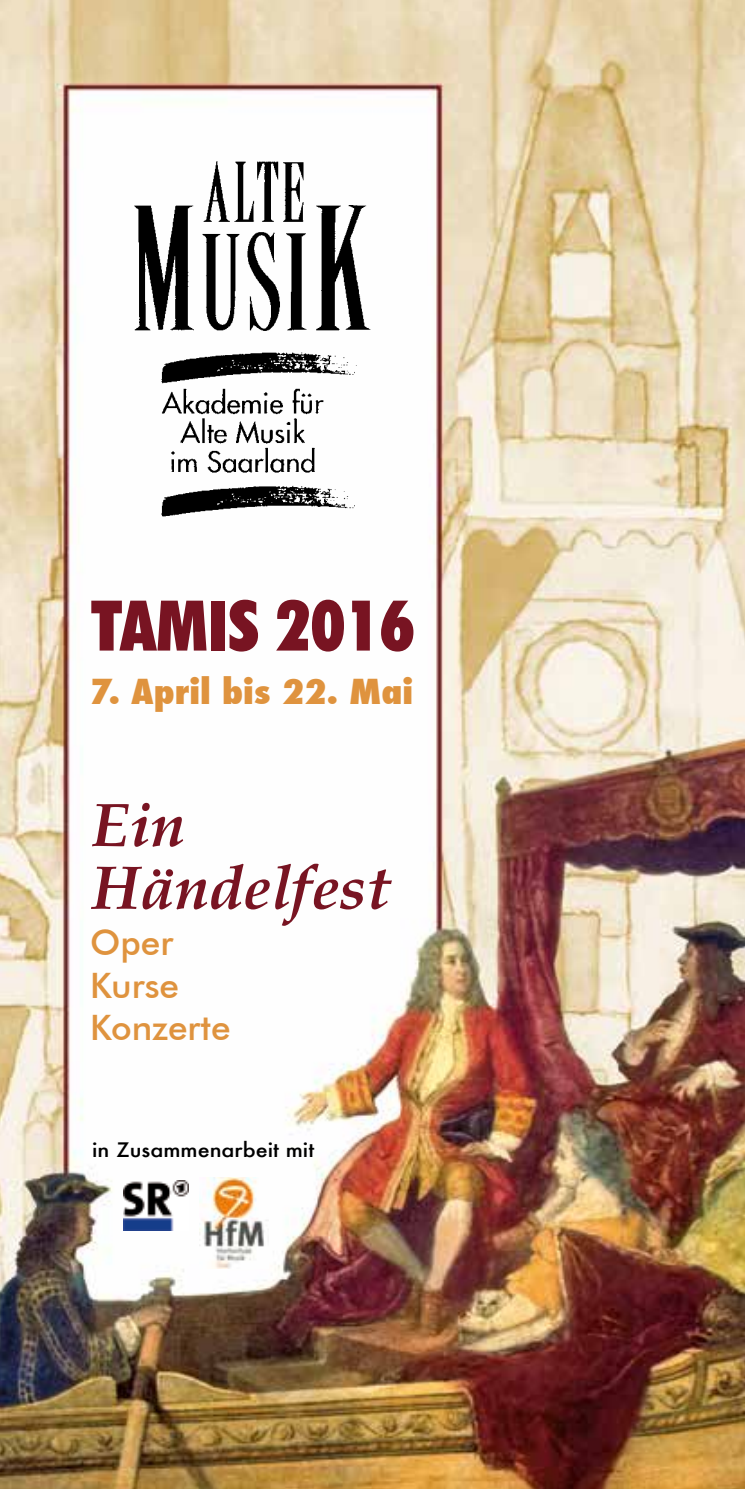
<style>
.page{position:relative;width:745px;height:1489px;background:#fff}
.page>*{position:absolute;margin:0;border:0;box-sizing:border-box;transform-origin:0 0}
.t1{font:900 condensed 70px "Futura BT";color:#781422}
.t2{font:italic 700 61.5px/62.8px "Book Antiqua";color:#781422}
.t3{font:500 35px/42.5px "Futura BT";color:#df933e}
.t4{font:800 condensed 33.5px "Futura";color:#df933e;scale:1.11 1}
.t5{font:500 19.5px "Futura";color:#000;scale:1.11 1}
</style>
<div class="page">
<img style="left:0;top:0;width:744px;height:1488px">
<img style="left:43px;top:0;width:659px;height:1488px">
<img style="left:133px;top:158px;width:237px;height:366px">
<img style="left:199px;top:1177px;width:69px;height:91px">
<img style="left:123px;top:1180px;width:66px;height:50px">
<h1 class="t1" style="left:91px;top:583px;width:324px">TAMIS 2016</h1>
<h3 class="t4" style="left:90px;top:668px;width:292px">7. April bis 22. Mai</h3>
<h2 class="t2" style="left:92px;top:794px;width:299px">Ein<br>Händelfest</h2>
<h3 class="t3" style="left:90px;top:921px;width:142px">Oper<br>Kurse<br>Konzerte</h3>
<p class="t5" style="left:92px;top:1136px;width:201px">in Zusammenarbeit mit</p>
</div>
